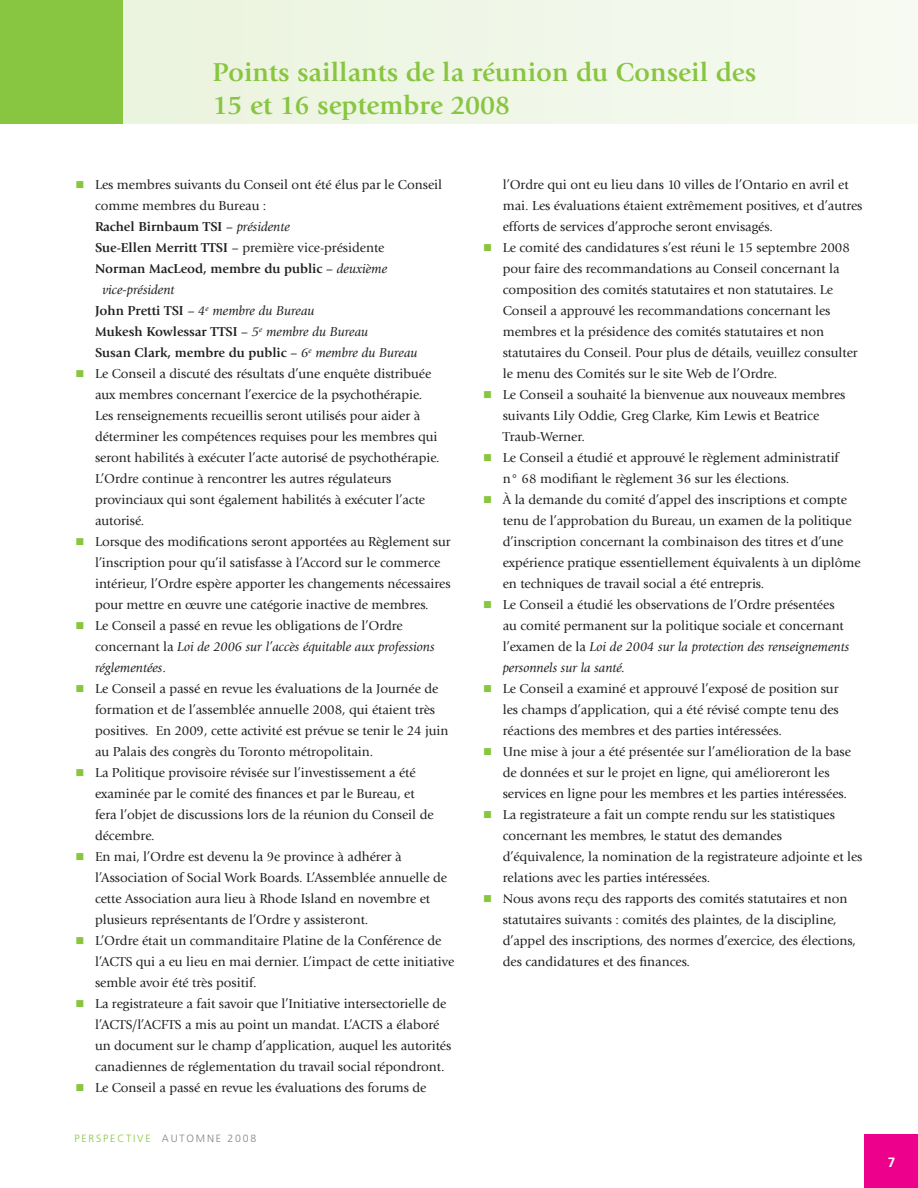
<style>
.page{position:relative;width:918px;height:1188px;background:#fff}
.page>*{position:absolute;margin:0;border:0;box-sizing:border-box;transform-origin:0 0}
.t1{font:700 27px/32.4px "Giovanni Std";color:#88c540}
.t2{font:13.5px/21px "Giovanni Std";color:#231f20}
.t3{font:700 13.5px "Giovanni Std";color:#231f20}
.t4{font:italic 13.5px "Giovanni Std";color:#231f20}
.t5{font:700 13.5px "Frutiger LT Std";color:#fff}
.t6{font:300 10.5px "Frutiger LT Std";letter-spacing:.17em;color:#88c540}
.s1{color:#88c540}
.s2{font-weight:400}
.s3{font-weight:400;font-style:italic}
.s4{font-weight:700}
.s5{font-weight:700;font-style:normal}
.s6{font-style:normal}
.s7{font-style:italic}
.s8{color:#808285}
</style>
<div class="page">
<div style="left:865px;top:1135px;width:53px;height:53px;background:#ec008c"></div>
<div style="left:0;top:0;width:123px;height:124px;background:#88c540"></div>
<div style="left:123px;top:0;width:795px;height:124px;background:#f0f7e8"></div>
<h1 class="t1" style="left:213px;top:56px;width:545px">Points saillants de la réunion du Conseil des<br>15 et 16 septembre 2008</h1>
<p class="t2" style="left:76px;top:174px;width:368px"><span class="s1">■</span> Les membres suivants du Conseil ont été élus par le Conseil</p>
<p class="t2" style="left:95px;top:195px;width:173px">comme membres du Bureau :</p>
<p class="t3" style="left:95px;top:219px;width:196px">Rachel Birnbaum TSI <span class="s2">–</span> <span class="s3">présidente</span></p>
<p class="t2" style="left:95px;top:237px;width:291px"><span class="s4">Sue-Ellen Merritt TTSI</span> – première vice-présidente</p>
<p class="t3" style="left:95px;top:261px;width:294px">Norman MacLeod, membre du public <span class="s2">–</span> <span class="s3">deuxième</span></p>
<p class="t4" style="left:102px;top:282px;width:74px">vice-président</p>
<p class="t4" style="left:95px;top:303px;width:221px"><span class="s5">John Pretti TSI</span> <span class="s6">–</span> 4<sup>e</sup> membre du Bureau</p>
<p class="t3" style="left:95px;top:324px;width:275px">Mukesh Kowlessar TTSI <span class="s2">–</span> <span class="s3">5</span><sup>e</sup> <span class="s3">membre du Bureau</span></p>
<p class="t3" style="left:95px;top:345px;width:324px">Susan Clark, membre du public <span class="s2">–</span> <span class="s3">6</span><sup>e</sup> <span class="s3">membre du Bureau</span></p>
<p class="t2" style="left:95px;top:363px;width:346px;text-indent:-19px"><span class="s1">■</span> Le Conseil a discuté des résultats d’une enquête distribuée aux membres concernant l’exercice de la psychothérapie.<br>Les renseignements recueillis seront utilisés pour aider à déterminer les compétences requises pour les membres qui seront habilités à exécuter l’acte autorisé de psychothérapie.<br>L’Ordre continue à rencontrer les autres régulateurs provinciaux qui sont également habilités à exécuter l’acte autorisé.</p>
<p class="t2" style="left:95px;top:531px;width:357px;text-indent:-19px"><span class="s1">■</span> Lorsque des modifications seront apportées au Règlement sur l’inscription pour qu’il satisfasse à l’Accord sur le commerce intérieur, l’Ordre espère apporter les changements nécessaires pour mettre en œuvre une catégorie inactive de membres.</p>
<p class="t2" style="left:95px;top:615px;width:341px;text-indent:-19px"><span class="s1">■</span> Le Conseil a passé en revue les obligations de l’Ordre concernant la <span class="s7">Loi de 2006 sur l’accès équitable aux professions réglementées</span>.</p>
<p class="t2" style="left:95px;top:678px;width:355px;text-indent:-19px"><span class="s1">■</span> Le Conseil a passé en revue les évaluations de la Journée de formation et de l’assemblée annuelle 2008, qui étaient très positives. En 2009, cette activité est prévue se tenir le 24 juin au Palais des congrès du Toronto métropolitain.</p>
<p class="t2" style="left:95px;top:762px;width:340px;text-indent:-19px"><span class="s1">■</span> La Politique provisoire révisée sur l’investissement a été examinée par le comité des finances et par le Bureau, et fera l’objet de discussions lors de la réunion du Conseil de décembre.</p>
<p class="t2" style="left:95px;top:846px;width:354px;text-indent:-19px"><span class="s1">■</span> En mai, l’Ordre est devenu la 9e province à adhérer à l’Association of Social Work Boards. L’Assemblée annuelle de cette Association aura lieu à Rhode Island en novembre et plusieurs représentants de l’Ordre y assisteront.</p>
<p class="t2" style="left:95px;top:930px;width:361px;text-indent:-19px"><span class="s1">■</span> L’Ordre était un commanditaire Platine de la Conférence de l’ACTS qui a eu lieu en mai dernier. L’impact de cette initiative semble avoir été très positif.</p>
<p class="t2" style="left:95px;top:993px;width:358px;text-indent:-19px"><span class="s1">■</span> La registrateure a fait savoir que l’Initiative intersectorielle de l’ACTS/l’ACFTS a mis au point un mandat. L’ACTS a élaboré un document sur le champ d’application, auquel les autorités canadiennes de réglementation du travail social répondront.</p>
<p class="t2" style="left:76px;top:1077px;width:352px"><span class="s1">■</span> Le Conseil a passé en revue les évaluations des forums de</p>
<p class="t6" style="left:75px;top:1132px;width:183px">PERSPECTIVE <span class="s8">AUTOMNE 2008</span></p>
<p class="t2" style="left:503px;top:174px;width:361px">l’Ordre qui ont eu lieu dans 10 villes de l’Ontario en avril et mai. Les évaluations étaient extrêmement positives, et d’autres efforts de services d’approche seront envisagés.</p>
<p class="t2" style="left:503px;top:237px;width:356px;text-indent:-19px"><span class="s1">■</span> Le comité des candidatures s’est réuni le 15 septembre 2008 pour faire des recommandations au Conseil concernant la composition des comités statutaires et non statutaires. Le Conseil a approuvé les recommandations concernant les membres et la présidence des comités statutaires et non statutaires du Conseil. Pour plus de détails, veuillez consulter le menu des Comités sur le site Web de l’Ordre.</p>
<p class="t2" style="left:503px;top:384px;width:344px;text-indent:-19px"><span class="s1">■</span> Le Conseil a souhaité la bienvenue aux nouveaux membres suivants Lily Oddie, Greg Clarke, Kim Lewis et Beatrice<br>Traub-Werner.</p>
<p class="t2" style="left:503px;top:447px;width:338px;text-indent:-19px"><span class="s1">■</span> Le Conseil a étudié et approuvé le règlement administratif n° 68 modifiant le règlement 36 sur les élections.</p>
<p class="t2" style="left:503px;top:489px;width:360px;text-indent:-19px"><span class="s1">■</span> À la demande du comité d’appel des inscriptions et compte tenu de l’approbation du Bureau, un examen de la politique d’inscription concernant la combinaison des titres et d’une expérience pratique essentiellement équivalents à un diplôme en techniques de travail social a été entrepris.</p>
<p class="t2" style="left:503px;top:594px;width:348px;text-indent:-19px"><span class="s1">■</span> Le Conseil a étudié les observations de l’Ordre présentées au comité permanent sur la politique sociale et concernant l’examen de la <span class="s7">Loi de 2004 sur la protection des renseignements personnels sur la santé.</span></p>
<p class="t2" style="left:503px;top:678px;width:338px;text-align:justify;text-indent:-19px"><span class="s1">■</span> Le Conseil a examiné et approuvé l’exposé de position sur les champs d’application, qui a été révisé compte tenu des réactions des membres et des parties intéressées.</p>
<p class="t2" style="left:503px;top:741px;width:350px;text-indent:-19px"><span class="s1">■</span> Une mise à jour a été présentée sur l’amélioration de la base de données et sur le projet en ligne, qui amélioreront les services en ligne pour les membres et les parties intéressées.</p>
<p class="t2" style="left:503px;top:804px;width:361px;text-indent:-19px"><span class="s1">■</span> La registrateure a fait un compte rendu sur les statistiques concernant les membres, le statut des demandes d’équivalence, la nomination de la registrateure adjointe et les relations avec les parties intéressées.</p>
<p class="t2" style="left:503px;top:888px;width:355px;text-indent:-19px"><span class="s1">■</span> Nous avons reçu des rapports des comités statutaires et non statutaires suivants : comités des plaintes, de la discipline, d’appel des inscriptions, des normes d’exercice, des élections, des candidatures et des finances.</p>
<p class="t5" style="left:888px;top:1155px;width:9px">7</p>
</div>
